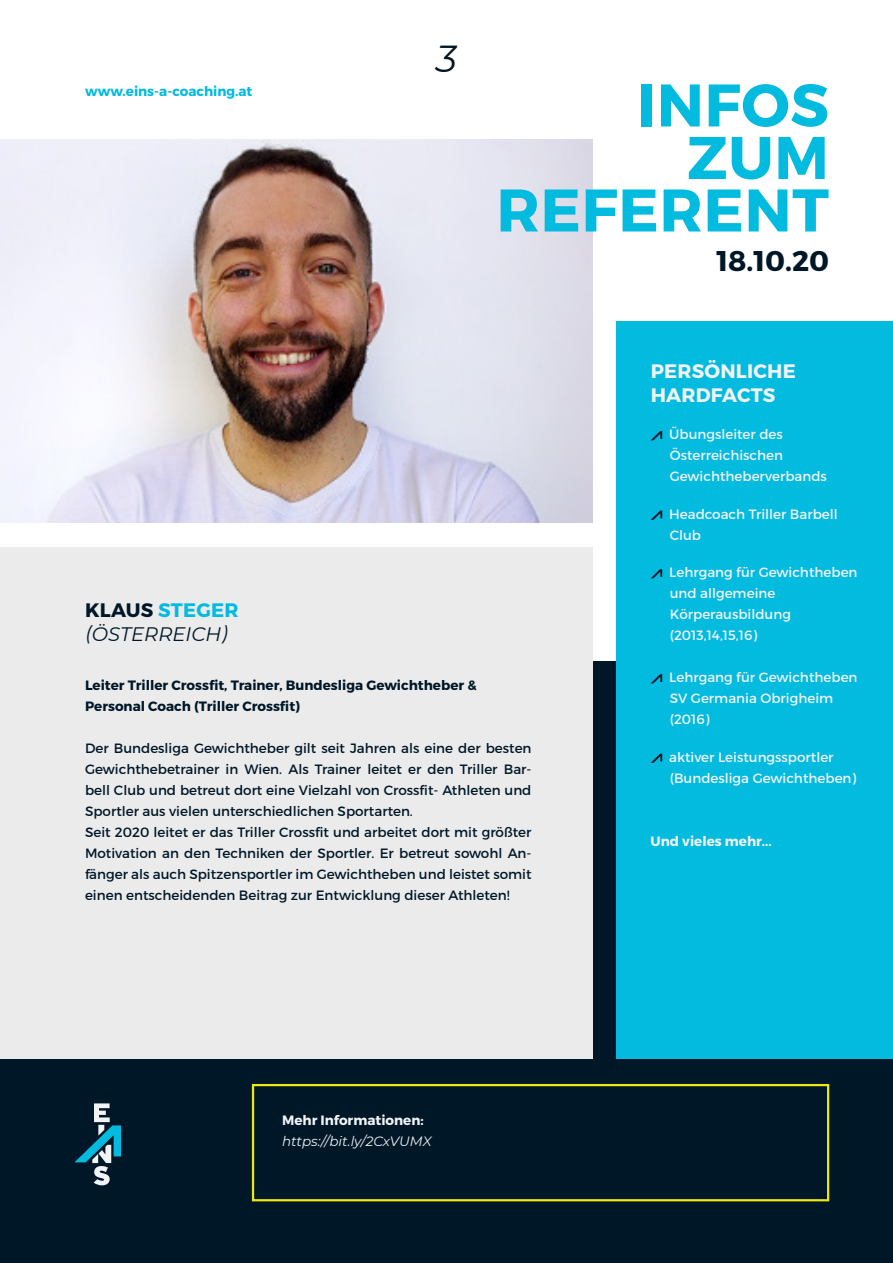
<style>
.page{position:relative;width:893px;height:1263px;background:#fff}
.page>*{position:absolute;margin:0;border:0;box-sizing:border-box;transform-origin:0 0}
.t1{font:700 60px/52.5px "Montserrat";letter-spacing:.01em;color:#02bbdf;text-align:right}
.t2{font:italic 37.5px "Montserrat";color:#001727}
.t3{font:700 28.5px "Montserrat";color:#001727}
.t4{font:700 19.5px "Montserrat";letter-spacing:.01em;color:#f1f3f6}
.t5{font:italic 19.5px "Montserrat";color:#001727}
.t6{font:700 19.5px "Montserrat";letter-spacing:.01em;color:#02bbdf}
.t7{font:13.5px/21px "Montserrat";color:#001727;text-align:justify}
.t8{font:13.5px/21px "Montserrat";color:#f1f3f6}
.t9{font:700 13.5px "Montserrat";color:#001727}
.t10{font:italic 13.5px/21px "Montserrat";color:#f1f3f6}
.t11{font:700 13.5px "Montserrat";color:#02bbdf}
.t12{font:700 13.5px "Montserrat";color:#f1f3f6}
.s1{color:#001727}
.s2{font-weight:700;font-style:normal}
</style>
<div class="page">
<div style="left:0;top:661px;width:893px;height:602px;background:#001727"></div>
<svg style="left:74px;top:1103px;width:47px;height:82px"></svg>
<img style="left:0;top:139px;width:592px;height:383px">
<div style="left:0;top:548px;width:592px;height:511px;background:#ebebec"></div>
<div style="left:252px;top:1084px;width:577px;height:117px;border:2px solid #ece810"></div>
<div style="left:617px;top:321px;width:276px;height:738px;background:#02bbdf"></div>
<svg style="left:651px;top:431px;width:11px;height:9px"></svg>
<svg style="left:651px;top:511px;width:11px;height:9px"></svg>
<svg style="left:651px;top:569px;width:11px;height:9px"></svg>
<svg style="left:651px;top:674px;width:11px;height:9px"></svg>
<svg style="left:651px;top:754px;width:11px;height:9px"></svg>
<p class="t11" style="left:85px;top:83px;width:169px">www.eins-a-coaching.at</p>
<h2 class="t2" style="left:436px;top:33px;width:23px">3</h2>
<p class="t1" style="left:637px;top:80px;width:193px">INFOS<br>ZUM</p>
<p class="t1" style="left:496px;top:185px;width:334px">REFERENT</p>
<h3 class="t3" style="left:716px;top:243px;width:114px">18.10.20</h3>
<p class="t4" style="left:651px;top:359px;width:147px">PERSÖNLICHE</p>
<p class="t4" style="left:651px;top:383px;width:126px">HARDFACTS</p>
<p class="t6" style="left:85px;top:598px;width:155px"><span class="s1">KLAUS</span> STEGER</p>
<p class="t5" style="left:85px;top:621px;width:145px">(ÖSTERREICH)</p>
<p class="t9" style="left:85px;top:677px;width:393px">Leiter Triller Crossfit, Trainer, Bundesliga Gewichtheber &amp;</p>
<p class="t9" style="left:85px;top:698px;width:216px">Personal Coach (Triller Crossfit)</p>
<p class="t7" style="left:85px;top:738px;width:448px">Der Bundesliga Gewichtheber gilt seit Jahren als eine der besten Gewichthebetrainer in Wien. Als Trainer leitet er den Triller Bar&shy;bell Club und betreut dort eine Vielzahl von Crossfit- Athleten und Sportler aus vielen unterschiedlichen Sportarten.</p>
<p class="t7" style="left:85px;top:822px;width:448px">Seit 2020 leitet er das Triller Crossfit und arbeitet dort mit größter Motivation an den Techniken der Sportler. Er betreut sowohl An&shy;fänger als auch Spitzensportler im Gewichtheben und leistet somit einen entscheidenden Beitrag zur Entwicklung dieser Athleten!</p>
<p class="t10" style="left:282px;top:1109px;width:151px"><span class="s2">Mehr Informationen: </span>https://bit.ly/2CxVUMX</p>
<p class="t8" style="left:669px;top:424px;width:159px">Übungsleiter des<br>Österreichischen<br>Gewichtheberverbands</p>
<p class="t8" style="left:669px;top:503px;width:170px">Headcoach Triller Barbell<br>Club</p>
<p class="t8" style="left:669px;top:562px;width:190px">Lehrgang für Gewichtheben und allgemeine<br>Körperausbildung (2013,14,15,16)</p>
<p class="t8" style="left:669px;top:667px;width:190px">Lehrgang für Gewichtheben<br>SV Germania Obrigheim (2016)</p>
<p class="t8" style="left:669px;top:746px;width:188px">aktiver Leistungssportler (Bundesliga Gewichtheben)</p>
<p class="t12" style="left:651px;top:833px;width:123px">Und vieles mehr...</p>
</div>
